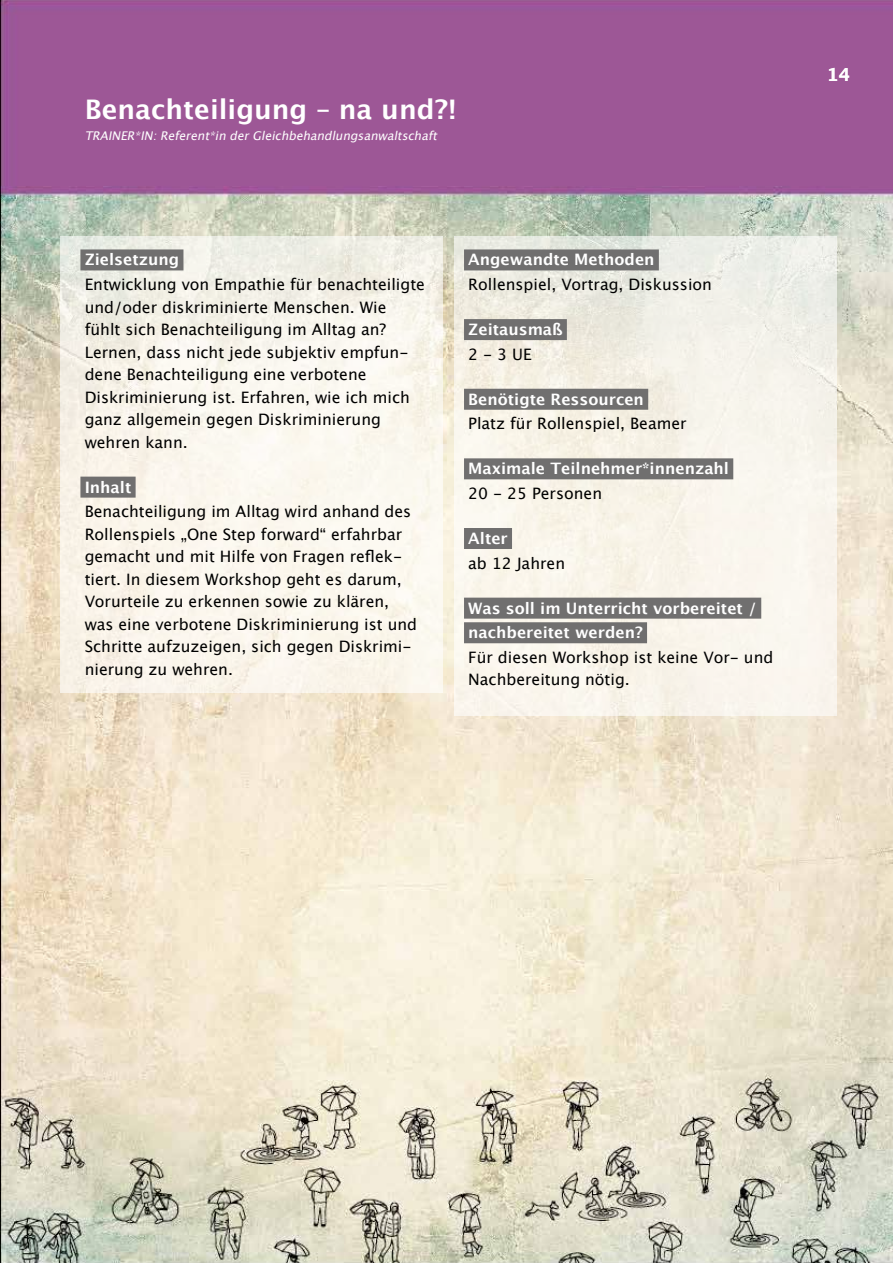
<style>
.page{position:relative;width:893px;height:1263px;background:#fff}
.page>*{position:absolute;margin:0;border:0;box-sizing:border-box;transform-origin:0 0}
.t1{font:700 27px "Lucida Grande";color:#fff}
.t2{font:700 18px "Lucida Grande";color:#fff}
.t3{font:15.75px/22.5px "Lucida Grande";color:#000}
.t4{font:700 15.75px/24.6px "Lucida Grande";color:#fff}
.t5{font:italic 12px "Lucida Grande";color:#fff}
</style>
<div class="page">
<img style="left:0;top:0;width:893px;height:1263px">
<div style="left:61px;top:236px;width:382px;height:456px;background:linear-gradient(to bottom,#f2f1e8,#fef8ee)"></div>
<div style="left:454px;top:236px;width:383px;height:479px;background:linear-gradient(to bottom,#edece4,#fef8ef)"></div>
<div style="left:80px;top:249px;width:103px;height:21px;background:#706f6f"></div>
<div style="left:80px;top:477px;width:56px;height:21px;background:#706f6f"></div>
<div style="left:464px;top:249px;width:195px;height:21px;background:#706f6f"></div>
<div style="left:464px;top:319px;width:103px;height:21px;background:#706f6f"></div>
<div style="left:464px;top:389px;width:184px;height:21px;background:#706f6f"></div>
<div style="left:464px;top:458px;width:269px;height:21px;background:#706f6f"></div>
<div style="left:464px;top:528px;width:48px;height:21px;background:#706f6f"></div>
<div style="left:464px;top:598px;width:297px;height:21px;background:#706f6f"></div>
<div style="left:464px;top:622px;width:183px;height:21px;background:#706f6f"></div>
<h1 class="t1" style="left:85px;top:87px;width:373px">Benachteiligung – na und?!</h1>
<p class="t5" style="left:85px;top:129px;width:358px">TRAINER*IN:Referent*inderGleichbehandlungsanwaltschaft</p>
<p class="t4" style="left:85px;top:247px;width:96px">Zielsetzung</p>
<p class="t3" style="left:85px;top:273px;width:342px">Entwicklung von Empathie für benachteiligte und/oder diskriminierte Menschen. Wie fühlt sich Benachteiligung im Alltag an?<br>Lernen, dass nicht jede subjektiv empfun&shy;dene Benachteiligung eine verbotene Diskriminierung ist. Erfahren, wie ich mich ganz allgemein gegen Diskriminierung wehren kann.</p>
<p class="t4" style="left:85px;top:474px;width:48px">Inhalt</p>
<p class="t3" style="left:85px;top:500px;width:334px">Benachteiligung im Alltag wird anhand des Rollenspiels „One Step forward“ erfahrbar gemacht und mit Hilfe von Fragen reflek&shy;tiert. In diesem Workshop geht es darum, Vorurteile zu erkennen sowie zu klären, was eine verbotene Diskriminierung ist und Schritte aufzuzeigen, sich gegen Diskrimi&shy;nierung zu wehren.</p>
<p class="t4" style="left:468px;top:247px;width:188px">Angewandte Methoden</p>
<p class="t3" style="left:468px;top:273px;width:245px">Rollenspiel, Vortrag, Diskussion</p>
<p class="t4" style="left:468px;top:317px;width:96px">Zeitausmaß</p>
<p class="t3" style="left:468px;top:343px;width:65px">2 - 3 UE</p>
<p class="t4" style="left:468px;top:387px;width:177px">Benötigte Ressourcen</p>
<p class="t3" style="left:468px;top:413px;width:220px">Platz für Rollenspiel, Beamer</p>
<p class="t4" style="left:468px;top:456px;width:262px">Maximale Teilnehmer*innenzahl</p>
<p class="t3" style="left:468px;top:482px;width:135px">20 - 25 Personen</p>
<p class="t4" style="left:468px;top:526px;width:41px">Alter</p>
<p class="t3" style="left:468px;top:552px;width:98px">ab 12 Jahren</p>
<p class="t4" style="left:468px;top:595px;width:290px">Was soll im Unterricht vorbereitet / nachbereitet werden?</p>
<p class="t3" style="left:468px;top:646px;width:307px">Für diesen Workshop ist keine Vor- und<br>Nachbereitung nötig.</p>
<p class="t2" style="left:827px;top:60px;width:25px">14</p>
</div>
